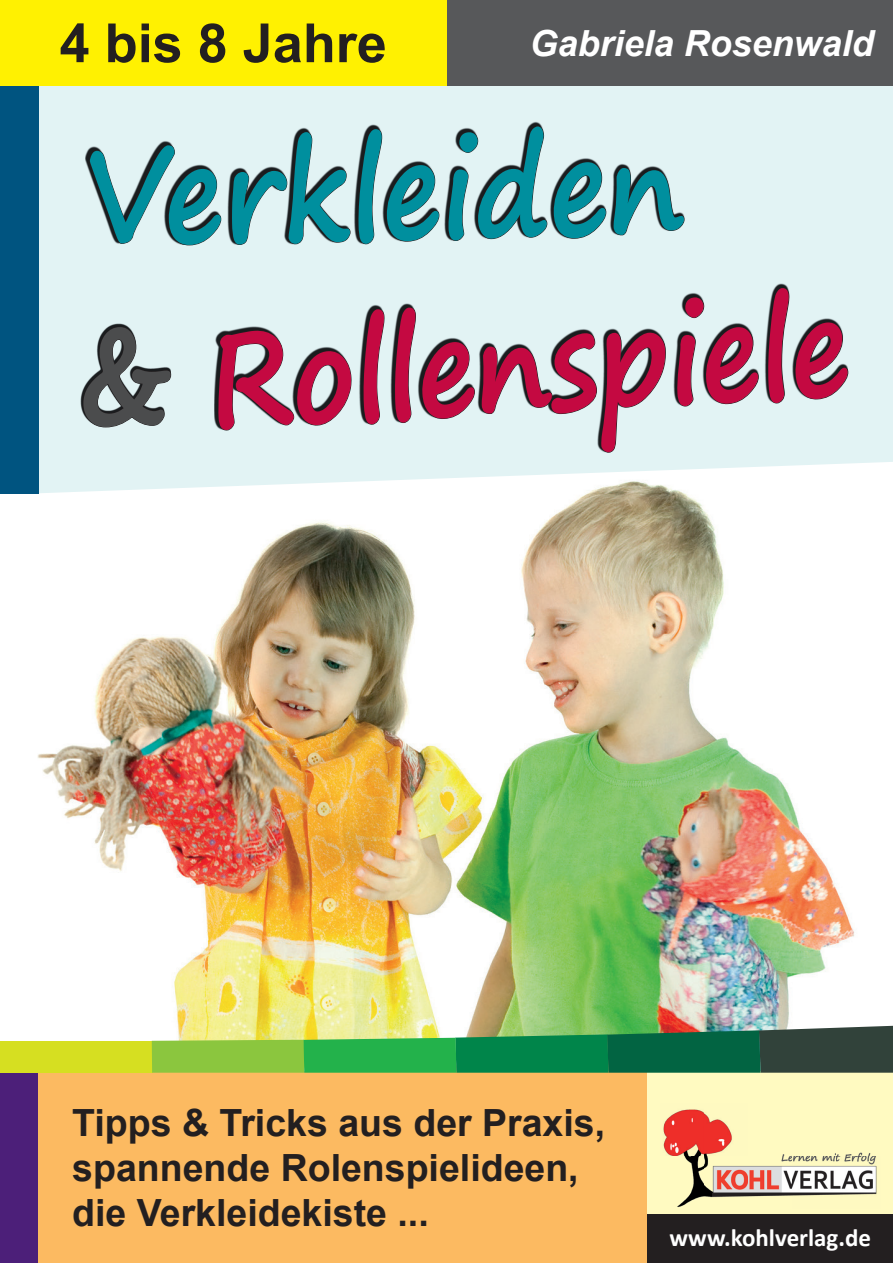
<style>
.page{position:relative;width:893px;height:1263px;background:#fff}
.page>*{position:absolute;margin:0;border:0;box-sizing:border-box;transform-origin:0 0}
.t1{font:700 132.3px "Segoe Print";color:#c40941;scale:.86 1}
.t2{font:700 132.3px "Segoe Print";color:#008f9e;scale:.86 1}
.t3{font:700 129.9px "Segoe Print";color:#4b4c4d;scale:.88 1}
.t4{font:700 54px "Arial";color:#231f20}
.t5{font:700 37.5px/45px "Arial";color:#231f20}
.t6{font:italic 700 36px "Arial";color:#fff}
.t7{font:700 24.9px "Calibri";color:#fff}
</style>
<div class="page">
<img style="left:0;top:493px;width:893px;height:533px">
<svg style="left:38px;top:85px;width:855px;height:408px;background:#e1f1f2"></svg>
<div style="left:0;top:85px;width:38px;height:408px;background:#005480"></div>
<div style="left:646px;top:1071px;width:247px;height:192px;background:#fffac1"></div>
<div style="left:646px;top:1214px;width:247px;height:49px;background:#231f20"></div>
<div style="left:446px;top:0;width:447px;height:85px;background:#57585a"></div>
<div style="left:0;top:0;width:446px;height:85px;background:#fff101"></div>
<div style="left:0;top:1071px;width:38px;height:192px;background:#4c1f79"></div>
<img style="left:663px;top:1109px;width:214px;height:98px">
<div style="left:38px;top:1071px;width:608px;height:192px;background:#fcba61"></div>
<div style="left:0;top:1041px;width:152px;height:32px;background:#d6df21"></div>
<svg style="left:152px;top:1026px;width:741px;height:47px;background:#4c9452"></svg>
<img style="left:85px;top:122px;width:599px;height:123px">
<svg style="left:89px;top:145px;width:132px;height:100px;background:#889294"></svg>
<svg style="left:231px;top:132px;width:120px;height:113px;background:#8e999a"></svg>
<svg style="left:358px;top:129px;width:81px;height:115px;background:#7f888a"></svg>
<svg style="left:448px;top:117px;width:99px;height:167px;background:#a1adae"></svg>
<svg style="left:553px;top:104px;width:53px;height:135px;background:#949fa1"></svg>
<svg style="left:613px;top:155px;width:72px;height:97px;background:#929d9f"></svg>
<div style="left:214px;top:284px;width:634px;height:168px;background:#e2f3f4"></div>
<svg style="left:218px;top:330px;width:133px;height:100px;background:#7d8687"></svg>
<svg style="left:363px;top:309px;width:22px;height:116px;background:#585e60"></svg>
<svg style="left:395px;top:307px;width:21px;height:116px;background:#555b5d"></svg>
<svg style="left:422px;top:342px;width:53px;height:77px;background:#5f6567"></svg>
<svg style="left:481px;top:315px;width:185px;height:138px;background:#9ba6a7"></svg>
<svg style="left:677px;top:297px;width:81px;height:109px;background:#818b8c"></svg>
<svg style="left:768px;top:288px;width:21px;height:115px;background:#4f5456"></svg>
<svg style="left:795px;top:322px;width:53px;height:77px;background:#5d6465"></svg>
<img style="left:81px;top:324px;width:90px;height:103px">
<svg style="left:83px;top:327px;width:88px;height:100px;background:#788082"></svg>
<h3 class="t4" style="left:60px;top:13px;width:329px">4 bis 8 Jahre</h3>
<p class="t6" style="left:530px;top:23px;width:346px">Gabriela Rosenwald</p>
<h1 class="t2" style="left:83px;top:78px;width:698px;rotate:-1deg">Verkleiden</h1>
<h2 class="t3" style="left:74px;top:260px;width:115px">&amp;</h2>
<h1 class="t1" style="left:203px;top:263px;width:747px;rotate:-3deg">Rollenspiele</h1>
<p class="t5" style="left:72px;top:1101px;width:534px">Tipps &amp; Tricks aus der Praxis, spannende Rolenspielideen, die Verkleidekiste ...</p>
<p class="t7" style="left:669px;top:1227px;width:203px">www.kohlverlag.de</p>
</div>
